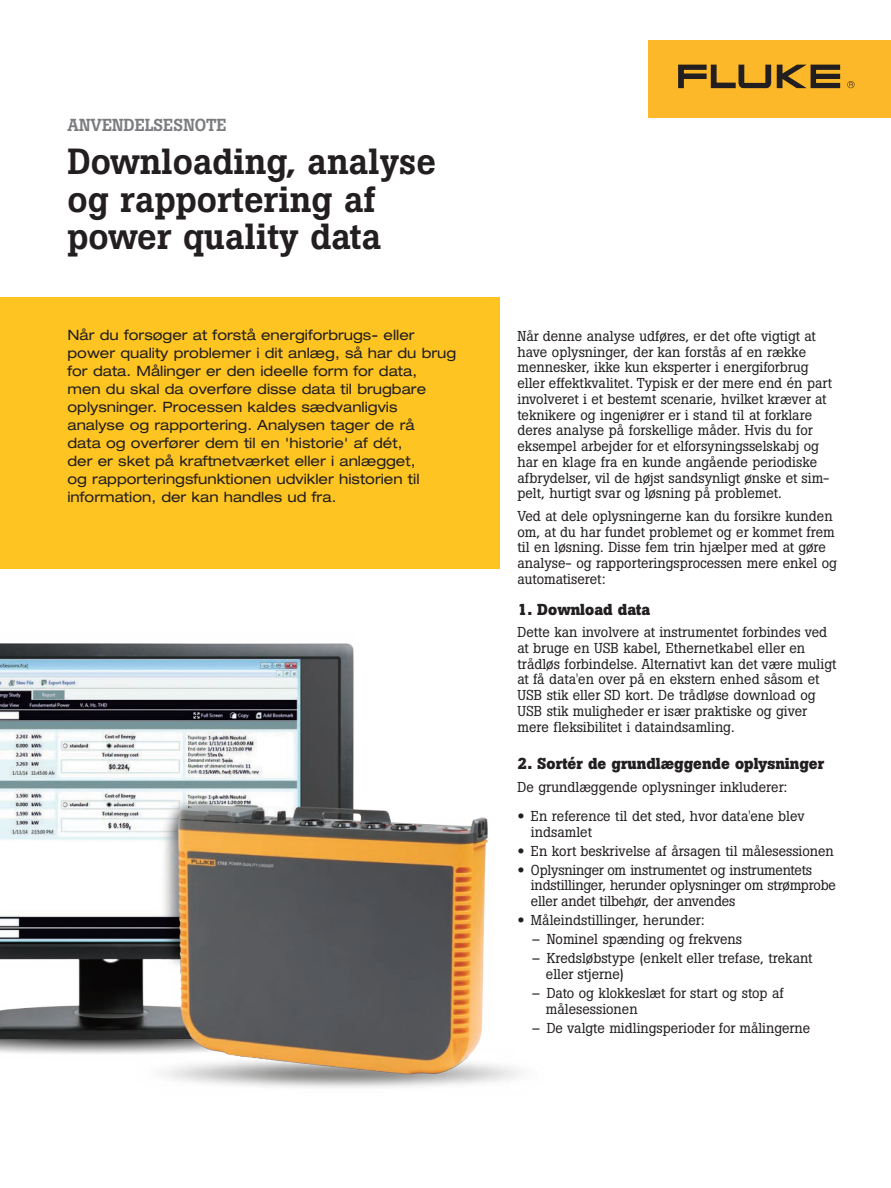
<style>
.page{position:relative;width:891px;height:1188px;background:#fff}
.page>*{position:absolute;margin:0;border:0;box-sizing:border-box;transform-origin:0 0}
.t1{font:500 36px/37.5px "Boton Pro";color:#231f20}
.t2{font:500 17.25px "Boton Pro";color:#7a7c7f}
.t3{font:700 15.75px "Boton Pro";color:#231f20}
.t4{font:14.25px/15.8px "Boton Pro";color:#231f20}
.t5{font:expanded 14.25px/18px "Helvetica Neue LT Pro";color:#231f20}
.s1{font-family:"Helvetica Neue LT Pro"}
</style>
<div class="page">
<img style="left:0;top:643px;width:522px;height:445px">
<div style="left:0;top:297px;width:499px;height:271px;background:#fec422"></div>
<div style="left:648px;top:40px;width:243px;height:78px;background:#fcb828"></div>
<svg style="left:777px;top:65px;width:63px;height:23px"></svg>
<svg style="left:678px;top:65px;width:93px;height:23px"></svg>
<svg style="left:847px;top:81px;width:8px;height:7px"></svg>
<p class="t2" style="left:68px;top:113px;width:161px">ANVENDELSESNOTE</p>
<h1 class="t1" style="left:68px;top:143px;width:370px">Downloading, analyse og rapportering af power quality data</h1>
<p class="t5" style="left:68px;top:326px;width:390px">Når du forsøger at forstå energiforbrugs- eller power quality problemer i dit anlæg, så har du brug for data. Målinger er den ideelle form for data,<br>men du skal da overføre disse data til brugbare oplysninger. Processen kaldes sædvanligvis analyse og rapportering. Analysen tager de rå<br>data og overfører dem til en 'historie' af dét,<br>der er sket på kraftnetværket eller i anlægget,<br>og rapporteringsfunktionen udvikler historien til information, der kan handles ud fra.</p>
<p class="t4" style="left:518px;top:328px;width:316px">Når denne analyse udføres, er det ofte vigtigt at have oplysninger, der kan forstås af en række mennesker, ikke kun eksperter i energiforbrug eller effektkvalitet. Typisk er der mere end én part involveret i et bestemt scenarie, hvilket kræver at teknikere og ingeniører er i stand til at forklare deres analyse på forskellige måder. Hvis du for eksempel arbejder for et elforsyningsselskabj og har en klage fra en kunde angående periodiske afbrydelser, vil de højst sandsynligt ønske et sim&shy;pelt, hurtigt svar og løsning på problemet.</p>
<p class="t4" style="left:518px;top:508px;width:321px">Ved at dele oplysningerne kan du forsikre kunden om, at du har fundet problemet og er kommet frem til en løsning. Disse fem trin hjælper med at gøre analyse- og rapporteringsprocessen mere enkel og automatiseret:</p>
<p class="t3" style="left:518px;top:599px;width:134px">1. Download data</p>
<p class="t4" style="left:518px;top:624px;width:321px">Dette kan involvere at instrumentet forbindes ved at bruge en USB kabel, Ethernetkabel eller en trådløs forbindelse. Alternativt kan det være muligt at få data'en over på en ekstern enhed såsom et USB stik eller SD kort. De trådløse download og USB stik muligheder er især praktiske og giver mere fleksibilitet i dataindsamling.</p>
<p class="t3" style="left:518px;top:753px;width:308px">2. Sortér de grundlæggende oplysninger</p>
<p class="t4" style="left:518px;top:779px;width:271px">De grundlæggende oplysninger inkluderer:</p>
<p class="t4" style="left:531px;top:808px;width:275px;text-indent:-13px"><span class="s1">•</span> En reference til det sted, hvor data'ene blev indsamlet</p>
<p class="t4" style="left:518px;top:843px;width:318px"><span class="s1">•</span> En kort beskrivelse af årsagen til målesessionen</p>
<p class="t4" style="left:531px;top:862px;width:306px;text-indent:-13px"><span class="s1">•</span> Oplysninger om instrumentet og instrumentets indstillinger, herunder oplysninger om strømprobe eller andet tilbehør, der anvendes</p>
<p class="t4" style="left:518px;top:912px;width:189px"><span class="s1">•</span> Måleindstillinger, herunder:</p>
<p class="t4" style="left:532px;top:931px;width:211px"><span class="s1">–</span> Nominel spænding og frekvens</p>
<p class="t4" style="left:546px;top:950px;width:268px;text-indent:-13px"><span class="s1">–</span> Kredsløbstype (enkelt eller trefase, trekant eller stjerne)</p>
<p class="t4" style="left:546px;top:985px;width:239px;text-indent:-13px"><span class="s1">–</span> Dato og klokkeslæt for start og stop af målesessionen</p>
<p class="t4" style="left:532px;top:1020px;width:279px"><span class="s1">–</span> De valgte midlingsperioder for målingerne</p>
</div>
